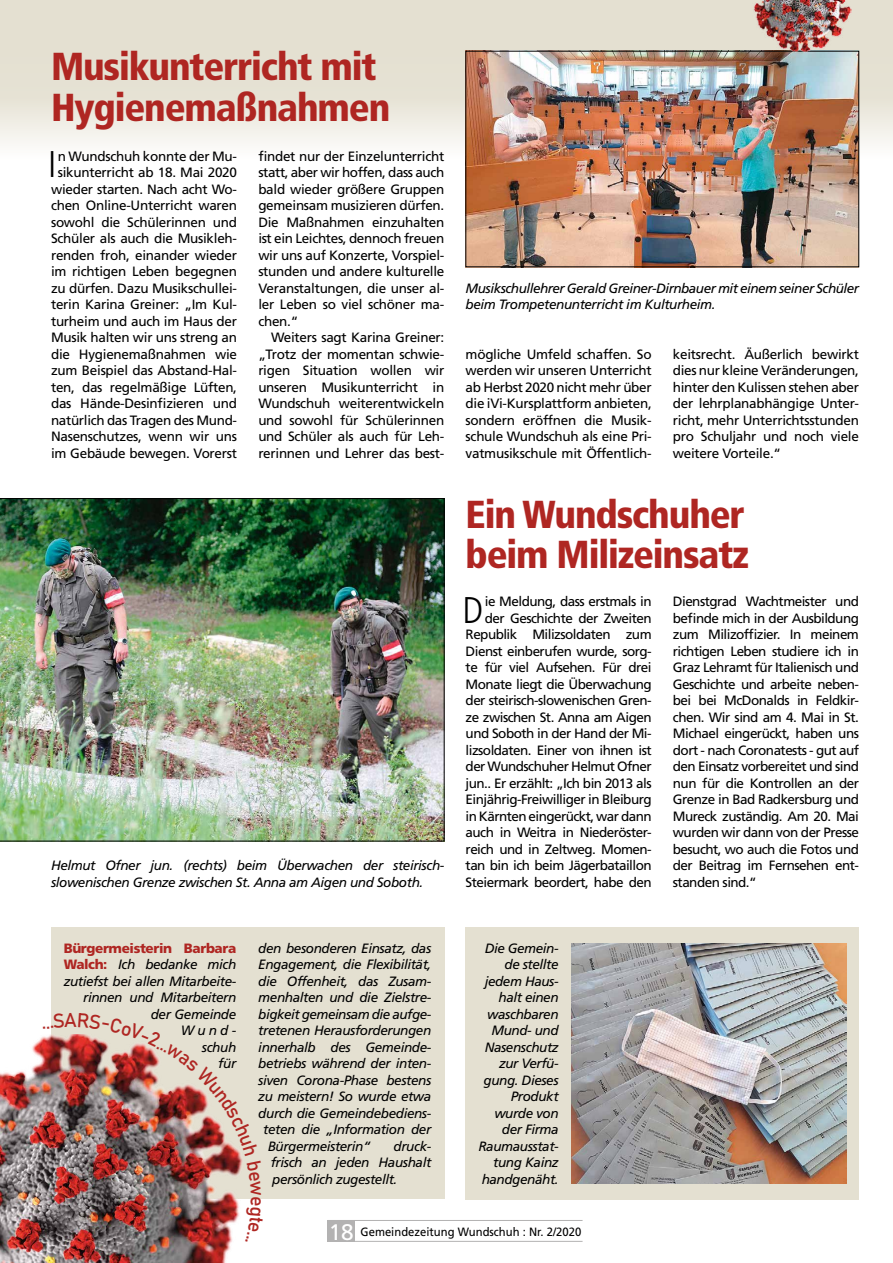
<style>
.page{position:relative;width:893px;height:1263px;background:#fff}
.page>*{position:absolute;margin:0;border:0;box-sizing:border-box;transform-origin:0 0}
.t1{font:900 condensed 39px/40.5px "Frutiger LT Std";letter-spacing:-.03em;color:#af2622}
.t2{font:300 condensed 37.2px "Frutiger LT Std";color:#000}
.t3{font:19.65px "Bahnschrift";color:#af2622}
.t4{font:13.5px/16.5px "Frutiger LT Std";letter-spacing:-.02em;color:#000;text-align:justify}
.t5{font:italic 13.5px/16.5px "Frutiger LT Std";letter-spacing:-.03em;color:#000}
.t6{font:13.5px/16.5px "Frutiger LT Std";letter-spacing:-.04em;color:#000;text-align:right}
.t7{font:12px "Frutiger LT Std";color:#000;scale:.94 1}
.s1{font-weight:900;font-style:normal;color:#af2622}
.s2{font-size:22.5px;color:#fff}
</style>
<div class="page">
<div style="left:327px;top:1220px;width:28px;height:22px;background:#b3b2b2"></div>
<hr style="left:327px;top:1220px;width:256px;height:1px;background:#b3b2b2">
<hr style="left:327px;top:1241px;width:256px;height:1px;background:#b3b2b2">
<div style="left:51px;top:927px;width:393px;height:272px;background:#e4e0d1"></div>
<div style="left:0;top:0;width:893px;height:161px;background:linear-gradient(to bottom,#dcd8c5,#f6f5f0)"></div>
<img style="left:0;top:1034px;width:240px;height:229px">
<img style="left:0;top:498px;width:444px;height:343px">
<img style="left:468px;top:53px;width:389px;height:212px">
<div style="left:466px;top:51px;width:393px;height:216px;border:1px solid #000"></div>
<img style="left:753px;top:0;width:98px;height:53px">
<div style="left:466px;top:927px;width:393px;height:273px;background:#e4e0d1"></div>
<img style="left:571px;top:944px;width:275px;height:240px">
<img style="left:78px;top:1034px;width:165px;height:162px">
<h1 class="t1" style="left:51px;top:46px;width:341px">Musikunterricht mit<br>Hygienemaßnahmen</h1>
<p class="t4" style="left:51px;top:148px;width:188px;text-align:center">n Wundschuh konnte der Mu&shy;sikunterricht ab 18. Mai 2020 wieder starten. Nach acht Wo&shy;chen Online-Unterricht waren sowohl die Schülerinnen und<br>Schüler als auch die Musikleh&shy;renden froh, einander wieder im richtigen Leben begegnen zu dürfen. Dazu Musikschullei&shy;terin Karina Greiner: „Im Kul&shy;turheim und auch im Haus der<br>Musik halten wir uns streng an die Hygienemaßnahmen wie zum Beispiel das Abstand-Hal&shy;ten, das regelmäßige Lüften, das Hände-Desinfizieren und natürlich das Tragen des Mund-<br>Nasenschutzes, wenn wir uns im Gebäude bewegen. Vorerst</p>
<p class="t4" style="left:258px;top:148px;width:188px">findet nur der Einzelunterricht statt, aber wir hoffen, dass auch bald wieder größere Gruppen gemeinsam musizieren dürfen.<br>Die Maßnahmen einzuhalten ist ein Leichtes, dennoch freuen wir uns auf Konzerte, Vorspiel&shy;stunden und andere kulturelle Veranstaltungen, die unser al&shy;ler Leben so viel schöner ma&shy;chen.“</p>
<h2 class="t2" style="left:48px;top:143px;width:10px">I</h2>
<p class="t4" style="left:258px;top:329px;width:188px;text-indent:13px">Weiters sagt Karina Greiner: „Trotz der momentan schwie&shy;rigen Situation wollen wir unseren Musikunterricht in Wundschuh weiterentwickeln und sowohl für Schülerinnen und Schüler als auch für Leh&shy;rerinnen und Lehrer das best-</p>
<p class="t5" style="left:51px;top:857px;width:395px">Helmut Ofner jun. (rechts) beim Überwachen der steirisch&shy;slowenischen Grenze zwischen St. Anna am Aigen und Soboth.</p>
<p class="t5" style="left:64px;top:940px;width:174px;text-align:right"><span class="s1">Bürgermeisterin Barbara<br>Walch:</span> Ich bedanke mich zutiefst bei allen Mitarbeite&shy;rinnen und Mitarbeitern der Gemeinde<br>Wund-<br>schuh<br>für</p>
<p class="t5" style="left:258px;top:940px;width:174px">den besonderen Einsatz, das</p>
<p class="t5" style="left:258px;top:956px;width:174px">Engagement, die Flexibilität,</p>
<p class="t5" style="left:258px;top:973px;width:174px">die Offenheit, das Zusam-</p>
<p class="t5" style="left:258px;top:989px;width:174px">menhalten und die Zielstre-</p>
<p class="t5" style="left:258px;top:1006px;width:174px">bigkeit gemeinsam die aufge-</p>
<p class="t5" style="left:258px;top:1022px;width:174px">tretenen Herausforderungen</p>
<p class="t5" style="left:258px;top:1039px;width:174px">innerhalb des Gemeinde-</p>
<p class="t5" style="left:258px;top:1055px;width:174px">betriebs während der inten-</p>
<p class="t5" style="left:258px;top:1072px;width:174px">siven Corona-Phase bestens</p>
<p class="t5" style="left:258px;top:1088px;width:174px">zu meistern! So wurde etwa</p>
<p class="t5" style="left:258px;top:1105px;width:174px">durch die Gemeindebediens-</p>
<p class="t5" style="left:263px;top:1121px;width:169px">teten die „Information der</p>
<p class="t5" style="left:268px;top:1138px;width:104px">Bürgermeisterin“</p>
<h3 class="t3" style="left:64px;top:1008px;width:14px">A</h3>
<p class="t5" style="left:271px;top:1138px;width:162px;text-align:justify;text-indent:123px">druck&shy;frisch an jeden Haushalt persönlich zugestellt.</p>
<h3 class="t3" style="left:270px;top:1195px;width:12px;rotate:90deg">e</h3>
<p class="t5" style="left:466px;top:280px;width:395px">Musikschullehrer Gerald Greiner-Dirnbauer mit einem seiner Schüler beim Trompetenunterricht im Kulturheim.</p>
<p class="t4" style="left:466px;top:346px;width:188px">mögliche Umfeld schaffen. So werden wir unseren Unterricht ab Herbst 2020 nicht mehr über die iVi-Kursplattform anbieten, sondern eröffnen die Musik&shy;schule Wundschuh als eine Pri&shy;vatmusikschule mit Öffentlich-</p>
<p class="t4" style="left:673px;top:346px;width:188px">keitsrecht. Äußerlich bewirkt dies nur kleine Veränderungen, hinter den Kulissen stehen aber der lehrplanabhängige Unter&shy;richt, mehr Unterrichtsstunden pro Schuljahr und noch viele weitere Vorteile.“</p>
<h1 class="t1" style="left:466px;top:494px;width:285px">Ein Wundschuher beim Milizeinsatz</h1>
<p class="t6" style="left:466px;top:593px;width:188px">ie Meldung, dass erstmals in der Geschichte der Zweiten<br>Republik Milizsoldaten zum<br>Dienst einberufen wurde, sorg&shy;te für viel Aufsehen. Für drei<br>Monate liegt die Überwachung der steirisch-slowenischen Gren&shy;ze zwischen St. Anna am Aigen und Soboth in der Hand der Mi&shy;lizsoldaten. Einer von ihnen ist der Wundschuher Helmut Ofner jun.. Er erzählt: „Ich bin 2013 als<br>Einjährig-Freiwilliger in Bleiburg in Kärnten eingerückt, war dann auch in Weitra in Niederöster&shy;reich und in Zeltweg. Momen&shy;tan bin ich beim Jägerbataillon<br>Steiermark beordert, habe den</p>
<p class="t4" style="left:673px;top:593px;width:188px">Dienstgrad Wachtmeister und befinde mich in der Ausbildung zum Milizoffizier. In meinem richtigen Leben studiere ich in Graz Lehramt für Italienisch und Geschichte und arbeite neben&shy;bei bei McDonalds in Feldkir&shy;chen. Wir sind am 4. Mai in St.<br>Michael eingerückt, haben uns dort - nach Coronatests - gut auf den Einsatz vorbereitet und sind nun für die Kontrollen an der Grenze in Bad Radkersburg und Mureck zuständig. Am 20. Mai wurden wir dann von der Presse besucht, wo auch die Fotos und der Beitrag im Fernsehen ent&shy;standen sind.“</p>
<h2 class="t2" style="left:463px;top:589px;width:22px">D</h2>
<p class="t5" style="left:478px;top:940px;width:82px;text-align:right">Die Gemein&shy;de stellte jedem Haus&shy;halt einen waschbaren<br>Mund- und<br>Nasenschutz zur Verfü&shy;gung. Dieses<br>Produkt wurde von der Firma<br>Raumausstat&shy;tung Kainz handgenäht.</p>
<p class="t7" style="left:329px;top:1224px;width:270px"><span class="s2">18</span> Gemeindezeitung Wundschuh : Nr. 2/2020</p>
</div>
